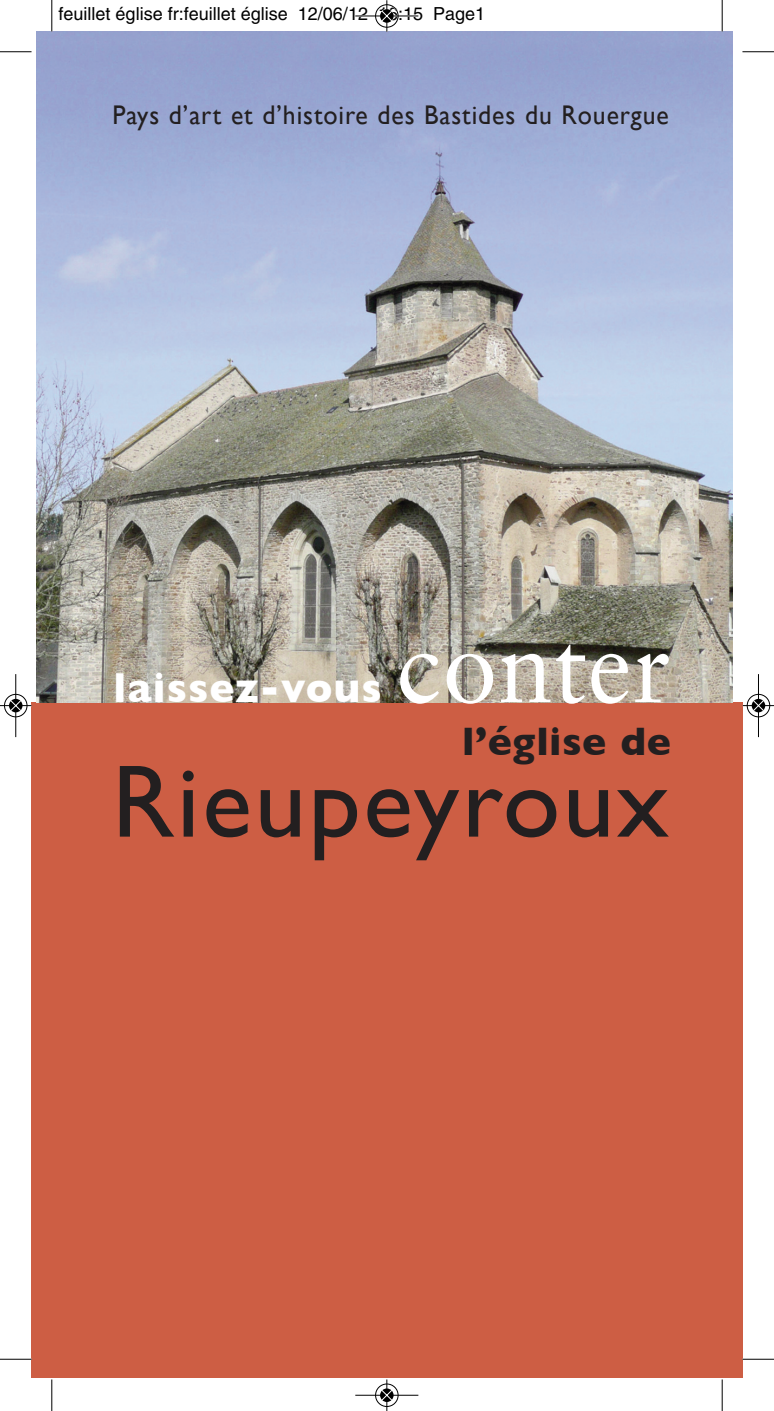
<style>
.page{position:relative;width:774px;height:1411px;background:#fff}
.page>*{position:absolute;margin:0;border:0;box-sizing:border-box;transform-origin:0 0}
.t1{font:105.75px "Sabon";letter-spacing:.01em;color:#fff;scale:.93 1}
.t2{font:103.5px "Gill Sans";letter-spacing:.025em;color:#231f20}
.t3{font:700 42.75px "Gill Sans";letter-spacing:.025em;color:#fff}
.t4{font:700 40.5px "Gill Sans";letter-spacing:.01em;color:#231f20}
.t5{font:27px "Gill Sans";letter-spacing:.035em;color:#231f20;scale:.95 1}
.t6{font:18px "Helvetica";color:#000}
</style>
<div class="page">
<div style="left:32px;top:702px;width:710px;height:676px;background:#cd5e44"></div>
<img style="left:36px;top:31px;width:695px;height:671px">
<hr style="left:51px;top:0;width:1px;height:31px;background:#000">
<hr style="left:0;top:51px;width:32px;height:1px;background:#000">
<hr style="left:721px;top:0;width:1px;height:31px;background:#000">
<hr style="left:742px;top:51px;width:31px;height:1px;background:#000">
<hr style="left:51px;top:1379px;width:1px;height:32px;background:#000">
<hr style="left:0;top:1359px;width:32px;height:1px;background:#000">
<hr style="left:721px;top:1379px;width:1px;height:32px;background:#000">
<hr style="left:742px;top:1359px;width:31px;height:1px;background:#000">
<div style="left:374px;top:4px;width:24px;height:24px;border:1px solid #fff;border-radius:50%"></div>
<hr style="left:355px;top:16px;width:63px;height:1px;background:#000">
<hr style="left:386px;top:0;width:1px;height:32px;background:#000">
<div style="left:375px;top:4px;width:23px;height:24px;border:1px solid #000;border-radius:50%"></div>
<svg style="left:380px;top:9px;width:13px;height:14px"></svg>
<svg style="left:381px;top:10px;width:11px;height:12px"></svg>
<div style="left:374px;top:1383px;width:24px;height:24px;border:1px solid #fff;border-radius:50%"></div>
<hr style="left:355px;top:1395px;width:63px;height:1px;background:#000">
<hr style="left:386px;top:1379px;width:1px;height:32px;background:#000">
<div style="left:375px;top:1384px;width:23px;height:23px;border:1px solid #000;border-radius:50%"></div>
<svg style="left:380px;top:1388px;width:13px;height:14px"></svg>
<svg style="left:381px;top:1390px;width:11px;height:11px"></svg>
<div style="left:4px;top:694px;width:24px;height:24px;border:1px solid #fff;border-radius:50%"></div>
<svg style="left:9px;top:698px;width:14px;height:15px"></svg>
<hr style="left:15px;top:674px;width:1px;height:63px;background:#000">
<hr style="left:0;top:705px;width:32px;height:1px;background:#000">
<div style="left:4px;top:694px;width:23px;height:23px;border:1px solid #000;border-radius:50%"></div>
<svg style="left:9px;top:699px;width:13px;height:13px"></svg>
<svg style="left:10px;top:700px;width:11px;height:11px"></svg>
<div style="left:746px;top:694px;width:24px;height:24px;border:1px solid #fff;border-radius:50%"></div>
<svg style="left:750px;top:698px;width:15px;height:15px"></svg>
<hr style="left:757px;top:674px;width:1px;height:63px;background:#000">
<hr style="left:742px;top:705px;width:31px;height:1px;background:#000">
<div style="left:746px;top:694px;width:23px;height:23px;border:1px solid #000;border-radius:50%"></div>
<svg style="left:751px;top:699px;width:13px;height:13px"></svg>
<svg style="left:752px;top:700px;width:11px;height:11px"></svg>
<p class="t6" style="left:58px;top:7px;width:428px">feuillet église fr:feuillet église 12/06/12 16:15 Page1</p>
<h3 class="t5" style="left:112px;top:99px;width:587px">Pays d’art et d’histoire des Bastides du Rouergue</h3>
<h1 class="t1" style="left:397px;top:621px;width:295px">conter</h1>
<h3 class="t4" style="left:462px;top:718px;width:210px">l’église de</h3>
<h2 class="t2" style="left:112px;top:742px;width:558px">Rieupeyroux</h2>
<h3 class="t3" style="left:113px;top:663px;width:269px">laissez-vous</h3>
</div>
